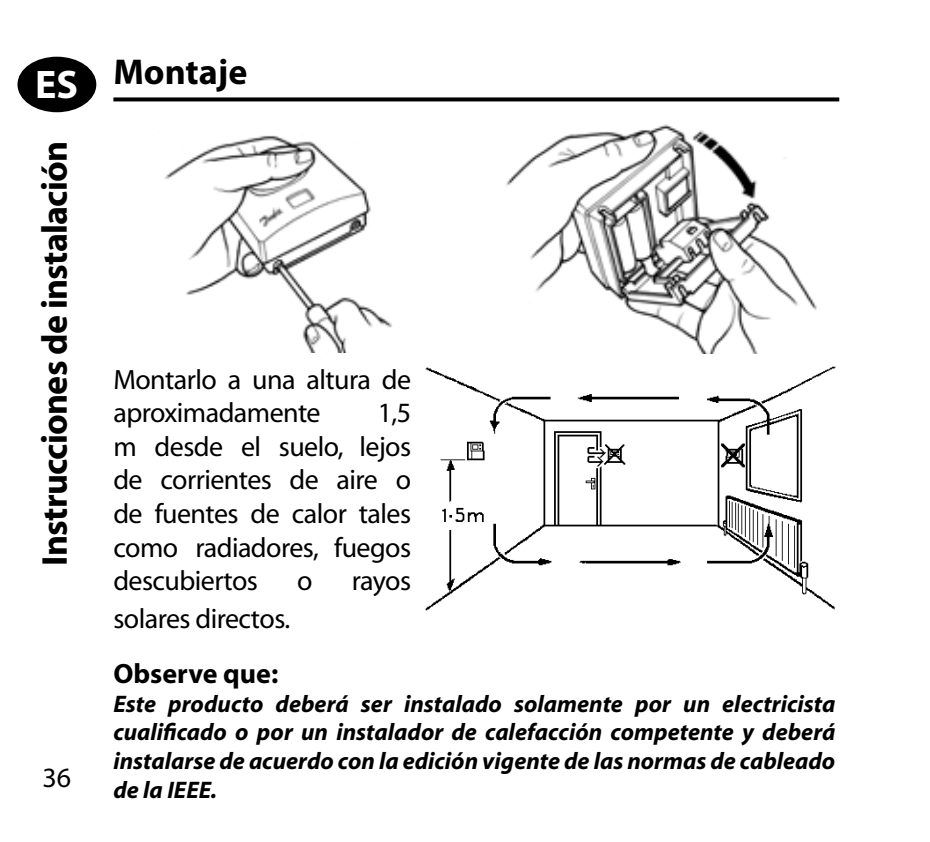
<style>
.page{position:relative;width:930px;height:842px;background:#fff}
.page>*{position:absolute;margin:0;border:0;box-sizing:border-box;transform-origin:0 0}
.t1{font:700 40px "Myriad";color:#fff}
.t2{font:700 36px "Myriad";letter-spacing:-.02em;color:#000}
.t3{font:700 36px "Myriad Pro";color:#000}
.t4{font:28px/33.6px "Myriad";letter-spacing:-.02em;color:#000}
.t5{font:700 28px "Myriad Pro";color:#000}
.t6{font:italic 700 24px/28.8px "Myriad";color:#000;text-align:justify}
</style>
<div class="page">
<img style="left:425px;top:366px;width:411px;height:245px">
<svg style="left:113px;top:97px;width:726px;height:4px;background:#1c1c1c"></svg>
<img style="left:164px;top:135px;width:228px;height:218px">
<img style="left:506px;top:124px;width:311px;height:229px">
<div style="left:19px;top:59px;width:75px;height:51px;background:#000;border-radius:50%"></div>
<div style="left:17px;top:57px;width:79px;height:55px;border:4px solid #000;border-radius:50%"></div>
<h1 class="t1" style="left:35px;top:64px;width:44px">ES</h1>
<h2 class="t2" style="left:36px;top:565px;width:426px;rotate:-90deg">Instrucciones de instalación</h2>
<p class="t4" style="left:42px;top:762px;width:30px">36</p>
<h2 class="t3" style="left:113px;top:48px;width:135px">Montaje</h2>
<p class="t4" style="left:113px;top:364px;width:299px">Montarlo a una altura de aproximadamente</p>
<p class="t4" style="left:113px;top:397px;width:299px;text-align:justify;text-indent:264px">1,5 m desde el suelo, lejos de corrientes de aire o de fuentes de calor tales como radiadores, fuegos descubiertos</p>
<p class="t4" style="left:297px;top:565px;width:17px">o</p>
<p class="t4" style="left:352px;top:565px;width:61px">rayos</p>
<p class="t4" style="left:113px;top:603px;width:178px">solares directos.</p>
<p class="t5" style="left:113px;top:655px;width:166px">Observe que:</p>
<p class="t6" style="left:113px;top:690px;width:723px">Este producto deberá ser instalado solamente por un electricista cualificado o por un instalador de calefacción competente y deberá instalarse de acuerdo con la edición vigente de las normas de cableado de la IEEE.</p>
</div>
